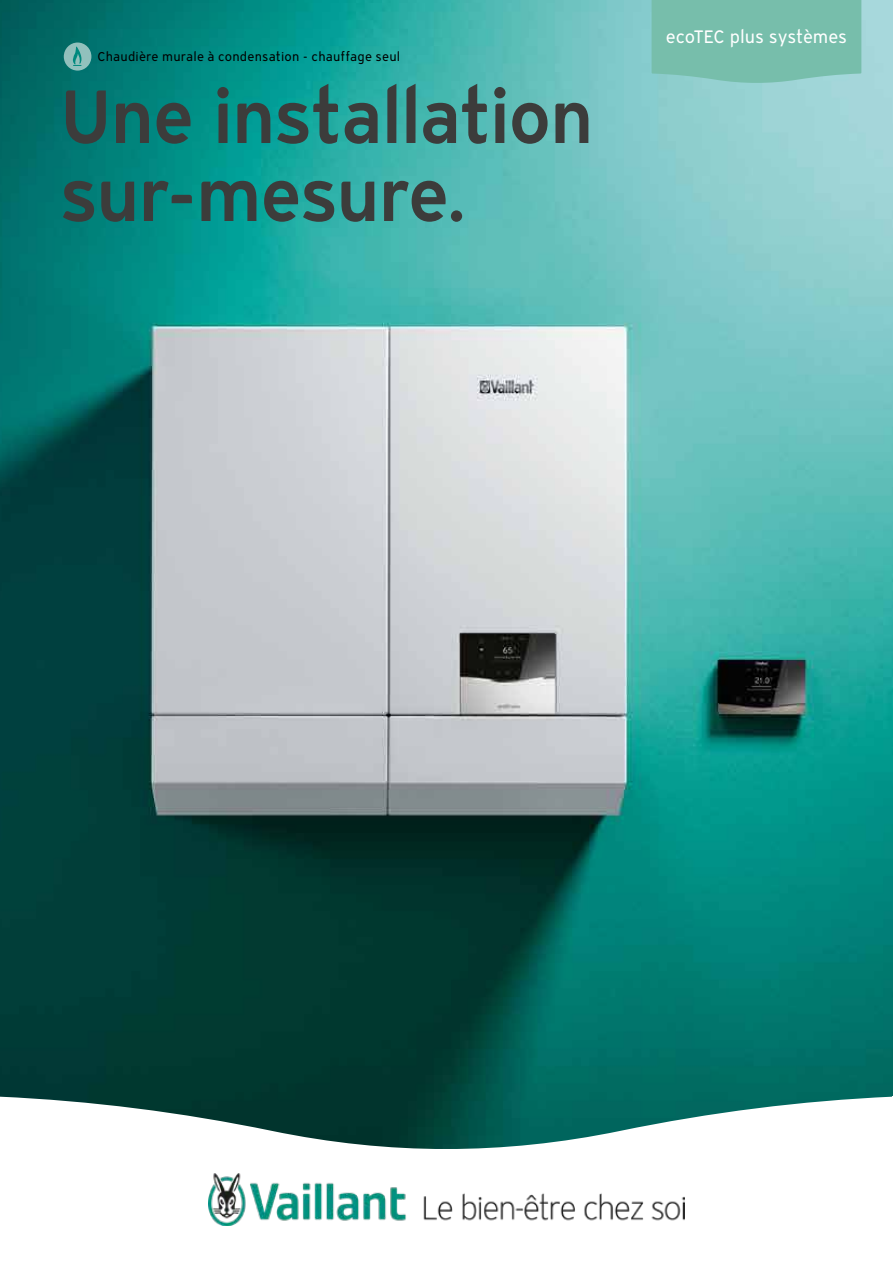
<style>
.page{position:relative;width:893px;height:1263px;background:#fff}
.page>*{position:absolute;margin:0;border:0;box-sizing:border-box;transform-origin:0 0}
.t1{font:600 75px/78px "Vaillant 16";letter-spacing:-.03em;color:#3c3c3b}
.t2{font:18px "Vaillant 16";letter-spacing:-.005em;color:#fff}
.t3{font:12.75px "Vaillant 16";letter-spacing:.015em;color:#000}
</style>
<div class="page">
<img style="left:0;top:0;width:893px;height:1097px">
<svg style="left:7px;top:1097px;width:878px;height:129px"></svg>
<svg style="left:652px;top:0;width:209px;height:84px;background:#79bfad"></svg>
<div style="left:64px;top:43px;width:27px;height:28px;background:#91c1bc;border-radius:50%"></div>
<svg style="left:73px;top:47px;width:9px;height:19px"></svg>
<img style="left:208px;top:1174px;width:477px;height:51px">
<p class="t3" style="left:98px;top:48px;width:304px">Chaudière murale à condensation - chauffage seul</p>
<h1 class="t1" style="left:60px;top:75px;width:536px">Une installation sur-mesure.</h1>
<h2 class="t2" style="left:666px;top:25px;width:183px">ecoTEC plus systèmes</h2>
</div>
